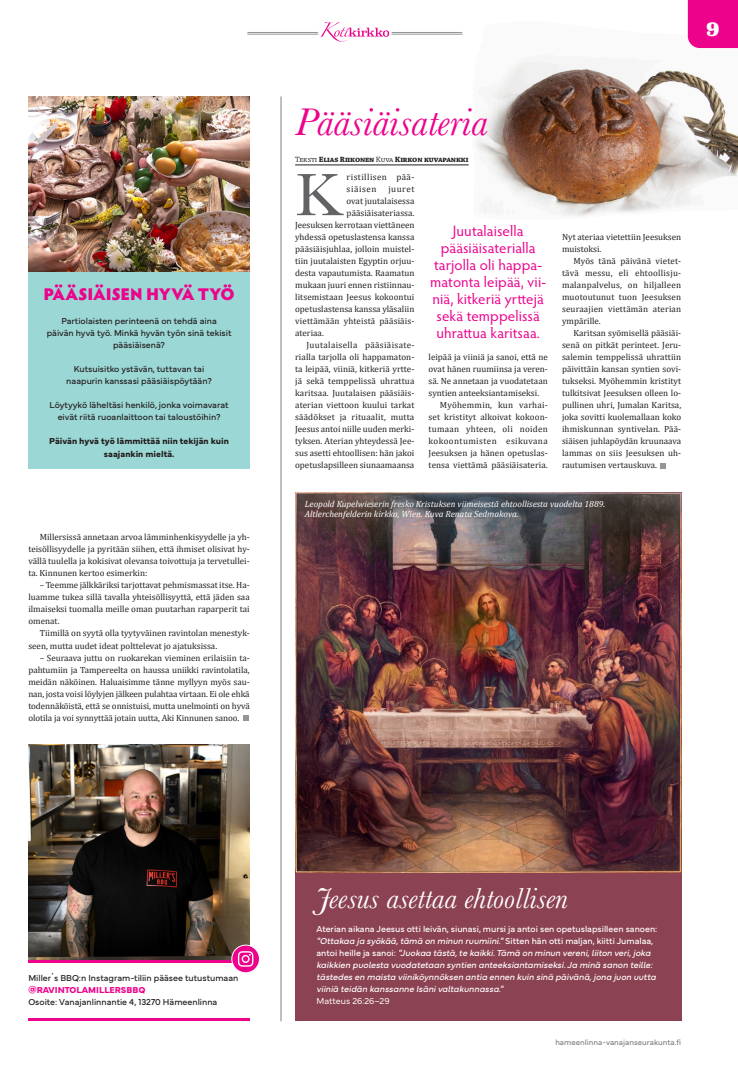
<style>
.page{position:relative;width:738px;height:1078px;background:#fff}
.page>*{position:absolute;margin:0;border:0;box-sizing:border-box;transform-origin:0 0}
.Isokirjain{font:62px "Baskerville";color:#636366}
.Otsikko_BASKERVILLE{font:italic 40px "Baskerville";color:#ed028c}
.Otsikko_BASKERVILLE-2{font:italic 30px "Baskerville";color:#fff}
.t1{font:900 20px "Superclarendon";color:#fff}
.Pikkuotsikko_HYPATIA_BLACK{font:900 17px "Hypatia Sans Pro";letter-spacing:-.01em;color:#ed028c}
.Äläys_HYPATIA{font:15px/17px "Hypatia Sans Pro";letter-spacing:.005em;color:#ed028c;text-align:center}
.Leipis_sis{font:9px/12px "Cambria";color:#231f20;text-align:justify}
.Infoboksi_leipis___ei_pakotusta{font:italic 9px/12px "Mundial";color:#fff}
.Infoboksi_leipis___ei_pakotusta-2{font:9px/12px "Mundial";color:#231f20;text-align:center}
.Leipis{font:9px "Cambria";color:#231f20}
.Kuvateksti{font:italic 9px "Cambria";color:#fff}
.Infoboksi_leipis___ei_pakotusta-3{font:700 9px "Mundial";color:#231f20}
.Leipis-2{font:9px/12px "Cambria";letter-spacing:.045em;color:#231f20}
.Infoboksi_leipis___ei_pakotusta-4{font:700 9px "Mundial";color:#ed028c}
.Infoboksi_leipis___ei_pakotusta-5{font:300 9px "Mundial";color:#fff}
.Kirjoittaja{font:700 8px "Chaparral Pro";letter-spacing:-.02em;color:#231f20}
.t2{font:8px "Mundial";color:#808285}
.s1{font-weight:400}
.s2{font-style:normal}
</style>
<div class="page">
<div style="left:295px;top:872px;width:385px;height:148px;background:#8b4252"></div>
<img style="left:28px;top:744px;width:221px;height:215px">
<img style="left:466px;top:48px;width:271px;height:168px">
<div style="left:28px;top:96px;width:221px;height:372px;background:#9bd7d4"></div>
<hr style="left:28px;top:959px;width:221px;height:3px;background:#ed028c">
<hr style="left:28px;top:1018px;width:221px;height:2px;background:#ed028c">
<svg style="left:232px;top:944px;width:27px;height:28px"></svg>
<div style="left:231px;top:944px;width:29px;height:29px;border:1px solid #fff;border-radius:50%"></div>
<svg style="left:238px;top:950px;width:15px;height:16px"></svg>
<hr style="left:295px;top:165px;width:173px;height:1px;background:#231f20">
<svg style="left:243px;top:715px;width:6px;height:5px"></svg>
<svg style="left:660px;top:463px;width:5px;height:5px"></svg>
<hr style="left:247px;top:32px;width:70px;height:1px;background:#939598">
<hr style="left:247px;top:34px;width:71px;height:1px;background:#939598">
<hr style="left:391px;top:32px;width:70px;height:1px;background:#939598">
<hr style="left:391px;top:34px;width:71px;height:1px;background:#939598">
<svg style="left:320px;top:22px;width:69px;height:20px"></svg>
<div style="left:687px;top:0;width:50px;height:48px;background:#ed028c"></div>
<img style="left:28px;top:96px;width:221px;height:175px">
<hr style="left:280px;top:96px;width:1px;height:924px;background:#808285">
<img style="left:295px;top:492px;width:385px;height:380px">
<p class="Pikkuotsikko_HYPATIA_BLACK" style="left:43px;top:282px;width:193px">PÄÄSIÄISEN HYVÄ TYÖ</p>
<p class="Infoboksi_leipis___ei_pakotusta-2" style="left:47px;top:314px;width:186px">Partiolaisten perinteenä on tehdä aina päivän hyvä työ. Minkä hyvän työn sinä tekisit pääsiäisenä?</p>
<p class="Infoboksi_leipis___ei_pakotusta-2" style="left:74px;top:362px;width:132px">Kutsuisitko ystävän, tuttavan tai</p>
<p class="Infoboksi_leipis___ei_pakotusta-2" style="left:66px;top:374px;width:147px">naapurin kanssasi pääsiäispöytään?</p>
<p class="Infoboksi_leipis___ei_pakotusta-2" style="left:50px;top:398px;width:180px">Löytyykö läheltäsi henkilö, jonka voimavarat eivät riitä ruoanlaittoon tai taloustöihin?</p>
<p class="Infoboksi_leipis___ei_pakotusta-3" style="left:49px;top:434px;width:181px">Päivän hyvä työ lämmittää niin tekijän kuin</p>
<p class="Infoboksi_leipis___ei_pakotusta-3" style="left:104px;top:446px;width:72px">saajankin mieltä.</p>
<p class="Leipis_sis" style="left:28px;top:531px;width:223px;text-indent:11px">Millersissä annetaan arvoa lämminhenkisyydelle ja yh&shy;teisöllisyydelle ja pyritään siihen, että ihmiset olisivat hy&shy;vällä tuulella ja kokisivat olevansa toivottuja ja tervetullei&shy;ta. Kinnunen kertoo esimerkin:</p>
<p class="Leipis_sis" style="left:28px;top:579px;width:223px;text-indent:11px">– Teemme jälkkäriksi tarjottavat pehmismassat itse. Ha&shy;luamme tukea sillä tavalla yhteisöllisyyttä, että jäden saa ilmaiseksi tuomalla meille oman puutarhan raparperit tai omenat.</p>
<p class="Leipis_sis" style="left:28px;top:627px;width:223px;text-indent:11px">Tiimillä on syytä olla tyytyväinen ravintolan menestyk&shy;seen, mutta uudet ideat polttelevat jo ajatuksissa.</p>
<p class="Leipis_sis" style="left:28px;top:651px;width:223px;text-indent:11px">– Seuraava juttu on ruokarekan vieminen erilaisiin ta&shy;pahtumiin ja Tampereelta on haussa uniikki ravintolatila, meidän näköinen. Haluaisimme tänne myllyyn myös sau&shy;nan, josta voisi löylyjen jälkeen pulahtaa virtaan. Ei ole ehkä todennäköistä, että se onnistuisi, mutta unelmointi on hyvä olotila ja voi synnyttää jotain uutta, Aki Kinnunen sanoo.</p>
<p class="t1" style="left:705px;top:15px;width:16px">9</p>
<p class="Otsikko_BASKERVILLE" style="left:295px;top:96px;width:194px">Pääsiäisateria</p>
<p class="Kirjoittaja" style="left:295px;top:155px;width:175px"><span class="s1">Teksti</span> Elias Riikonen <span class="s1">Kuva</span> Kirkon kuvapankki</p>
<p class="Isokirjain" style="left:295px;top:155px;width:50px">K</p>
<p class="Leipis-2" style="left:346px;top:171px;width:69px">ristillisen pää&shy;siäisen</p>
<p class="Leipis" style="left:388px;top:184px;width:28px">juuret</p>
<p class="Leipis" style="left:346px;top:196px;width:69px">ovat juutalaisessa</p>
<p class="Leipis" style="left:346px;top:208px;width:69px">pääsiäisateriassa.</p>
<p class="Leipis" style="left:295px;top:220px;width:121px">Jeesuksen kerrotaan viettäneen</p>
<p class="Leipis" style="left:295px;top:232px;width:121px">yhdessä opetuslastensa kanssa</p>
<p class="Leipis" style="left:295px;top:244px;width:121px">pääsiäisjuhlaa, jolloin muistel-</p>
<p class="Leipis" style="left:295px;top:256px;width:121px">tiin juutalaisten Egyptin orjuu-</p>
<p class="Leipis" style="left:295px;top:268px;width:121px">desta vapautumista. Raamatun</p>
<p class="Leipis" style="left:295px;top:280px;width:121px">mukaan juuri ennen ristiinnau-</p>
<p class="Leipis" style="left:295px;top:292px;width:121px">litsemistaan Jeesus kokoontui</p>
<p class="Leipis" style="left:295px;top:304px;width:121px">opetuslastensa kanssa yläsaliin</p>
<p class="Leipis" style="left:295px;top:316px;width:121px">viettämään yhteistä pääsiäis-</p>
<p class="Leipis" style="left:295px;top:328px;width:30px">ateriaa.</p>
<p class="Leipis_sis" style="left:295px;top:339px;width:121px;text-indent:11px">Juutalaisella pääsiäisate&shy;rialla tarjolla oli happamaton&shy;ta leipää, viiniä, kitkeriä yrtte&shy;jä sekä temppelissä uhrattua karitsaa. Juutalaisen pääsiäis&shy;aterian viettoon kuului tarkat säädökset ja rituaalit, mutta Jeesus antoi niille uuden merki&shy;tyksen. Aterian yhteydessä Jee&shy;sus asetti ehtoollisen: hän jakoi opetuslapsilleen siunaamaansa</p>
<p class="Äläys_HYPATIA" style="left:452px;top:221px;width:72px">Juutalaisella</p>
<p class="Äläys_HYPATIA" style="left:430px;top:238px;width:117px">pääsiäisaterialla tarjolla oli happa&shy;matonta leipää, vii&shy;niä, kitkeriä yrttejä sekä temppelissä</p>
<p class="Äläys_HYPATIA" style="left:436px;top:323px;width:105px">uhrattua karitsaa.</p>
<p class="Leipis_sis" style="left:428px;top:351px;width:121px">leipää ja viiniä ja sanoi, että ne ovat hänen ruumiinsa ja veren&shy;sä. Ne annetaan ja vuodatetaan syntien anteeksiantamiseksi.</p>
<p class="Leipis_sis" style="left:428px;top:399px;width:121px;text-indent:11px">Myöhemmin, kun varhai&shy;set kristityt alkoivat kokoon&shy;tumaan yhteen, oli noiden kokoontumisten esikuvana Jeesuksen ja hänen opetuslas&shy;tensa viettämä pääsiäisateria.</p>
<p class="Leipis_sis" style="left:561px;top:231px;width:121px">Nyt ateriaa vietettiin Jeesuksen muistoksi.</p>
<p class="Leipis_sis" style="left:561px;top:255px;width:121px;text-indent:11px">Myös tänä päivänä vietet&shy;tävä messu, eli ehtoollisju&shy;malanpalvelus, on hiljalleen muotoutunut tuon Jeesuksen seuraajien viettämän aterian ympärille.</p>
<p class="Leipis_sis" style="left:561px;top:327px;width:121px;text-indent:11px">Karitsan syömisellä pääsiäi&shy;senä on pitkät perinteet. Jeru&shy;salemin temppelissä uhrattiin päivittäin kansan syntien sovi&shy;tukseksi. Myöhemmin kristityt tulkitsivat Jeesuksen olleen lo&shy;pullinen uhri, Jumalan Karitsa, joka sovitti kuolemallaan koko ihmiskunnan syntivelan. Pää&shy;siäisen juhlapöydän kruunaava lammas on siis Jeesuksen uh&shy;rautumisen vertauskuva.</p>
<p class="Kuvateksti" style="left:304px;top:497px;width:302px">Leopold Kupelwieserin fresko Kristuksen viimeisestä ehtoollisesta vuodelta 1889.</p>
<p class="Kuvateksti" style="left:304px;top:507px;width:215px">Altlerchenfelderin kirkko, Wien. Kuva Renata Sedmakova.</p>
<p class="Infoboksi_leipis___ei_pakotusta-2" style="left:28px;top:970px;width:211px">Miller´s BBQ:n Instagram-tiliin pääsee tutustumaan</p>
<p class="Infoboksi_leipis___ei_pakotusta-4" style="left:28px;top:982px;width:118px">@RAVINTOLAMILLERSBBQ</p>
<p class="Infoboksi_leipis___ei_pakotusta-2" style="left:28px;top:994px;width:190px">Osoite: Vanajanlinnantie 4, 13270 Hämeenlinna</p>
<p class="Otsikko_BASKERVILLE-2" style="left:316px;top:878px;width:253px">Jeesus asettaa ehtoollisen</p>
<p class="Infoboksi_leipis___ei_pakotusta" style="left:316px;top:922px;width:342px"><span class="s2">Aterian aikana Jeesus otti leivän, siunasi, mursi ja antoi sen opetuslapsilleen sanoen: </span>"Ottakaa ja syökää, tämä on minun ruumiini." <span class="s2">Sitten hän otti maljan, kiitti Jumalaa, antoi heille ja sanoi:</span> "Juokaa tästä, te kaikki. Tämä on minun vereni, liiton veri, joka kaikkien puolesta vuodatetaan syntien anteeksiantamiseksi. Ja minä sanon teille: tästedes en maista viiniköynnöksen antia ennen kuin sinä päivänä, jona juon uutta viiniä teidän kanssanne Isäni valtakunnassa."</p>
<p class="Infoboksi_leipis___ei_pakotusta-5" style="left:316px;top:994px;width:75px">Matteus 26:26–29</p>
<p class="t2" style="left:555px;top:1035px;width:127px">hameenlinna-vanajanseurakunta.fi</p>
</div>
